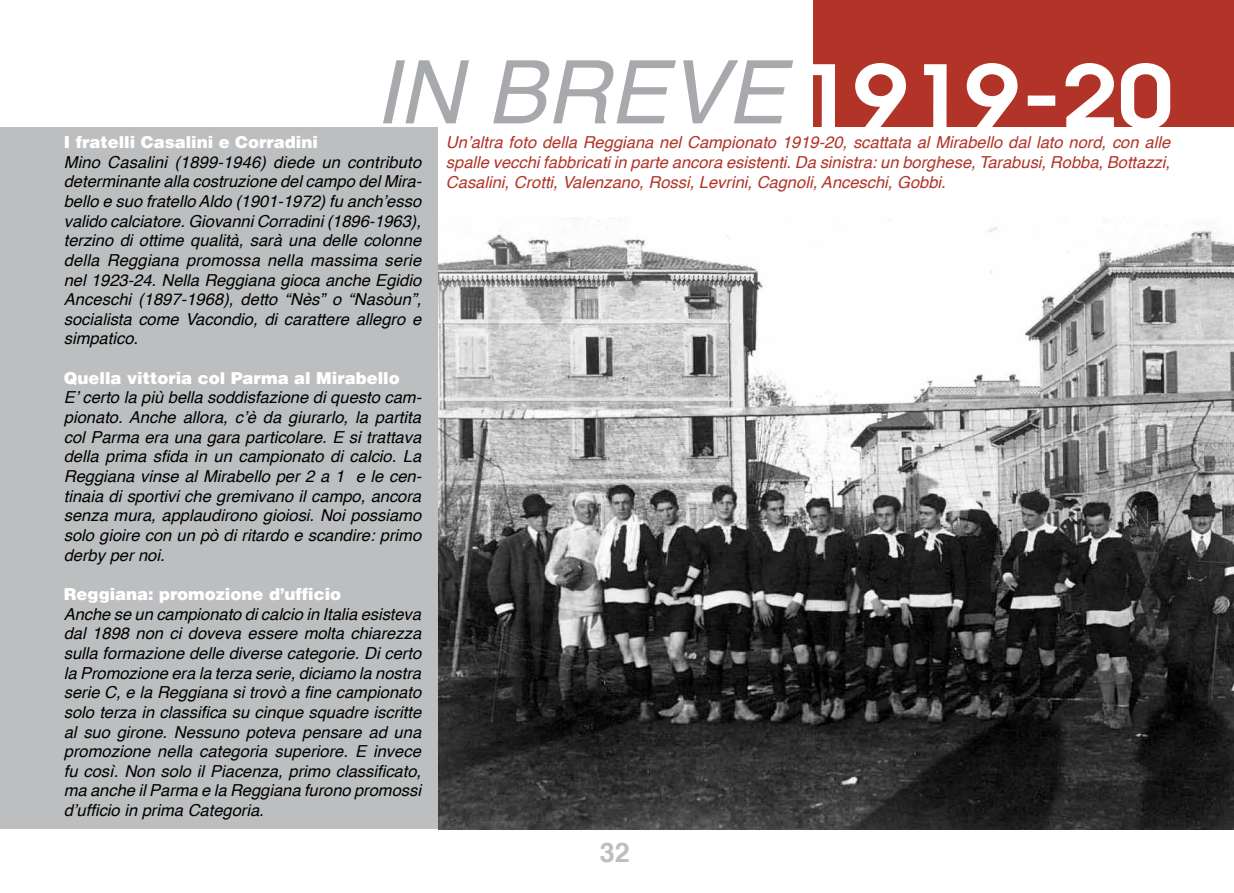
<style>
.page{position:relative;width:1234px;height:893px;background:#fff}
.page>*{position:absolute;margin:0;border:0;box-sizing:border-box;transform-origin:0 0}
.t1{font:italic 87.9px "Helvetica";color:#a7a9ac}
.t2{font:italic 600 86.55px "Avant Garde";color:#fff;scale:1.15 1}
.t3{font:700 27px "Helvetica";color:#bcbec0}
.t4{font:italic 16.5px/19.6px "Helvetica";color:#000;text-align:justify}
.t5{font:italic 16.5px/19.8px "Helvetica";color:#b23428;text-align:justify}
.t6{font:900 16.5px "Helvetica";color:#fff}
</style>
<div class="page">
<div style="left:812px;top:0;width:421px;height:128px;background:#b23428"></div>
<div style="left:0;top:128px;width:438px;height:701px;background:#bcbec0"></div>
<img style="left:438px;top:217px;width:795px;height:612px">
<div style="left:438px;top:127px;width:795px;height:90px;background:#fff"></div>
<h1 class="t1" style="left:374px;top:23px;width:412px">IN BREVE</h1>
<p class="t4" style="left:64px;top:152px;width:359px">Mino Casalini (1899-1946) diede un contributo determinante alla costruzione del campo del Mira&shy;bello e suo fratello Aldo (1901-1972) fu anch’esso valido calciatore. Giovanni Corradini (1896-1963), terzino di ottime qualità, sarà una delle colonne della Reggiana promossa nella massima serie nel 1923-24. Nella Reggiana gioca anche Egidio Anceschi (1897-1968), detto “Nès” o “Nasòun”, socialista come Vacondio, di carattere allegro e simpatico.</p>
<p class="t6" style="left:64px;top:367px;width:337px">Quella vittoria col Parma al Mirabello</p>
<p class="t4" style="left:64px;top:388px;width:359px">E’ certo la più bella soddisfazione di questo cam&shy;pionato. Anche allora, c’è da giurarlo, la partita col Parma era una gara particolare. E si trattava della prima sfida in un campionato di calcio. La Reggiana vinse al Mirabello per 2 a 1 e le cen&shy;tinaia di sportivi che gremivano il campo, ancora senza mura, applaudirono gioiosi. Noi possiamo solo gioire con un pò di ritardo e scandire: primo derby per noi.</p>
<p class="t6" style="left:64px;top:583px;width:279px">Reggiana: promozione d’ufficio</p>
<p class="t4" style="left:64px;top:604px;width:359px">Anche se un campionato di calcio in Italia esisteva dal 1898 non ci doveva essere molta chiarezza sulla formazione delle diverse categorie. Di certo la Promozione era la terza serie, diciamo la nostra serie C, e la Reggiana si trovò a fine campionato solo terza in classifica su cinque squadre iscritte al suo girone. Nessuno poteva pensare ad una promozione nella categoria superiore. E invece fu così. Non solo il Piacenza, primo classificato, ma anche il Parma e la Reggiana furono promossi d’ufficio in prima categoria.</p>
<h2 class="t2" style="left:797px;top:39px;width:329px">1919-20</h2>
<p class="t6" style="left:64px;top:131px;width:255px">I fratelli Casalini e Corradini</p>
<p class="t5" style="left:446px;top:133px;width:725px">Un’altra foto della Reggiana nel Campionato 1919-20, scattata al Mirabello dal lato nord, con alle spalle vecchi fabbricati in parte ancora esistenti. Da sinistra: un borghese, Tarabusi, Robba, Bottazzi, Casalini, Crotti, Valenzano, Rossi, Levrini, Cagnoli, Anceschi, Gobbi.</p>
<h3 class="t3" style="left:599px;top:831px;width:32px">32</h3>
</div>
